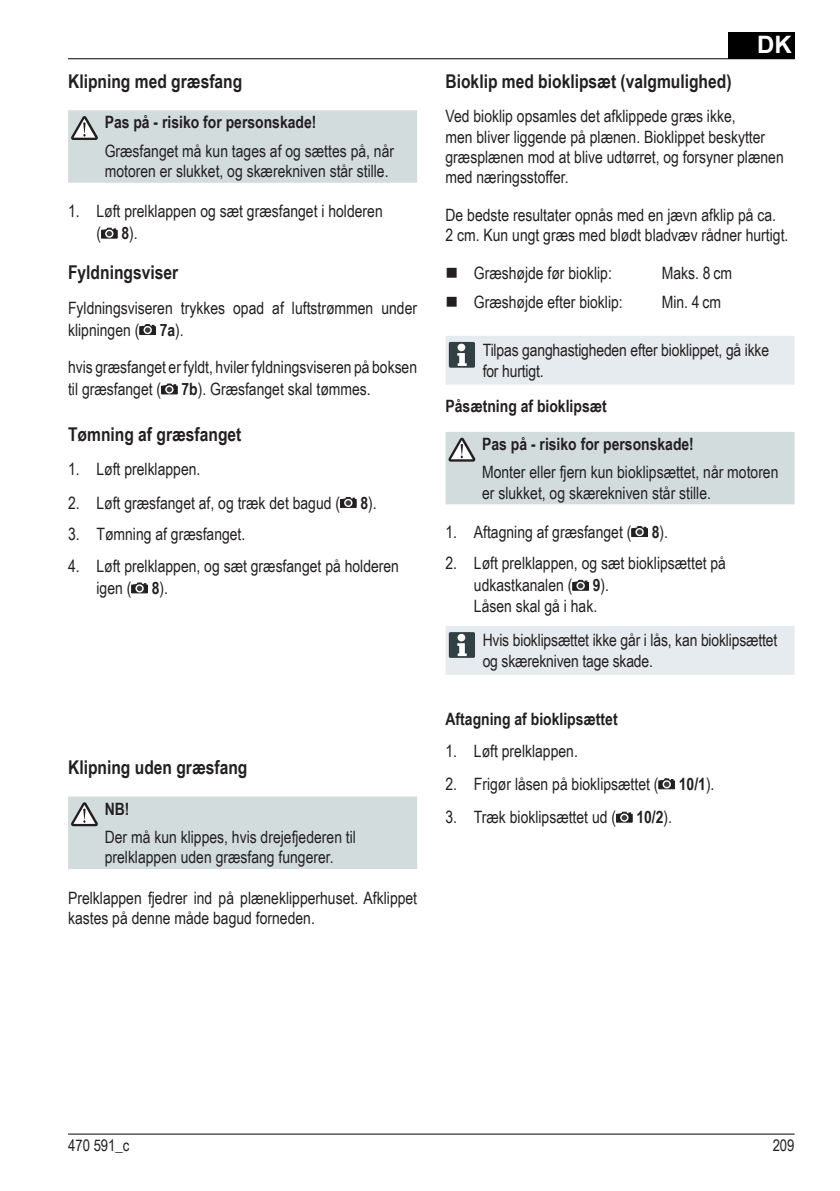
<style>
.page{position:relative;width:840px;height:1191px;background:#fff}
.page>*{position:absolute;margin:0;border:0;box-sizing:border-box;transform-origin:0 0}
.t1{font:700 24px "Arial";color:#fff}
.t2{font:700 19px "Arial Narrow";color:#231f20}
.t3{font:17px/20.4px "Arial Narrow";color:#231f20}
.t4{font:700 17px "Arial Narrow";color:#231f20}
.t5{font:16px "Arial Narrow";color:#231f20}
.s1{font-weight:700}
</style>
<div class="page">
<div style="left:727px;top:32px;width:67px;height:27px;background:#000"></div>
<hr style="left:68px;top:1133px;width:726px;height:1px;background:#000">
<hr style="left:68px;top:58px;width:726px;height:1px;background:#000">
<div style="left:68px;top:110px;width:349px;height:73px;background:#d3dcdd"></div>
<svg style="left:101px;top:228px;width:16px;height:10px"></svg>
<svg style="left:139px;top:324px;width:17px;height:11px"></svg>
<svg style="left:161px;top:383px;width:16px;height:11px"></svg>
<svg style="left:340px;top:497px;width:16px;height:11px"></svg>
<svg style="left:131px;top:582px;width:17px;height:11px"></svg>
<div style="left:68px;top:796px;width:349px;height:73px;background:#d3dcdd"></div>
<div style="left:445px;top:336px;width:349px;height:49px;background:#e6ebef"></div>
<div style="left:457px;top:344px;width:8px;height:7px;background:#fff;border-radius:50%"></div>
<div style="left:445px;top:432px;width:349px;height:72px;background:#d3dcdd"></div>
<svg style="left:631px;top:526px;width:16px;height:11px"></svg>
<svg style="left:572px;top:580px;width:16px;height:10px"></svg>
<div style="left:445px;top:626px;width:349px;height:49px;background:#e6ebef"></div>
<div style="left:457px;top:634px;width:8px;height:7px;background:#fff;border-radius:50%"></div>
<svg style="left:658px;top:778px;width:16px;height:11px"></svg>
<svg style="left:616px;top:811px;width:16px;height:11px"></svg>
<p class="t2" style="left:68px;top:66px;width:176px">Klipning med græsfang</p>
<p class="t4" style="left:105px;top:109px;width:213px">Pas på - risiko for personskade!</p>
<p class="t3" style="left:105px;top:140px;width:291px">Græsfanget må kun tages af og sættes på, når motoren er slukket, og skærekniven står stille.</p>
<p class="t3" style="left:96px;top:200px;width:287px;line-height:22px;text-indent:-28px">1. Løft prelklappen og sæt græsfanget i holderen ( <span class="s1">8</span>).</p>
<p class="t2" style="left:68px;top:258px;width:111px">Fyldningsviser</p>
<p class="t3" style="left:68px;top:296px;width:350px;line-height:22px">Fyldningsviseren trykkes opad af luftstrømmen under klipningen ( <span class="s1">7a</span>).</p>
<p class="t3" style="left:68px;top:355px;width:350px;line-height:22px">hvis græsfanget er fyldt, hviler fyldningsviseren på boksen til græsfanget ( <span class="s1">7b</span>). Græsfanget skal tømmes.</p>
<p class="t2" style="left:68px;top:419px;width:175px">Tømning af græsfanget</p>
<p class="t3" style="left:68px;top:458px;width:134px">1. Løft prelklappen.</p>
<p class="t3" style="left:68px;top:492px;width:310px">2. Løft græsfanget af, og træk det bagud ( <span class="s1">8</span>).</p>
<p class="t3" style="left:68px;top:523px;width:179px">3. Tømning af græsfanget.</p>
<p class="t3" style="left:96px;top:554px;width:304px;line-height:22px;text-indent:-28px">4. Løft prelklappen, og sæt græsfanget på holderen igen ( <span class="s1">8</span>).</p>
<p class="t2" style="left:68px;top:752px;width:181px">Klipning uden græsfang</p>
<p class="t4" style="left:105px;top:795px;width:26px">NB!</p>
<p class="t3" style="left:105px;top:826px;width:253px">Der må kun klippes, hvis drejefjederen til prelklappen uden græsfang fungerer.</p>
<p class="t3" style="left:68px;top:886px;width:350px">Prelklappen fjedrer ind på plæneklipperhuset. Afklippet kastes på denne måde bagud forneden.</p>
<h1 class="t1" style="left:756px;top:29px;width:36px">DK</h1>
<p class="t2" style="left:445px;top:66px;width:287px">Bioklip med bioklipsæt (valgmulighed)</p>
<p class="t3" style="left:445px;top:105px;width:339px">Ved bioklip opsamles det afklippede græs ikke,<br>men bliver liggende på plænen. Bioklippet beskytter græsplænen mod at blive udtørret, og forsyner plænen med næringsstoffer.</p>
<p class="t3" style="left:445px;top:204px;width:344px">De bedste resultater opnås med en jævn afklip på ca.<br>2 cm. Kun ungt græs med blødt bladvæv rådner hurtigt.</p>
<p class="t3" style="left:473px;top:262px;width:139px">Græshøjde før bioklip:</p>
<p class="t3" style="left:661px;top:262px;width:72px">Maks. 8 cm</p>
<p class="t3" style="left:473px;top:291px;width:150px">Græshøjde efter bioklip:</p>
<p class="t3" style="left:661px;top:291px;width:61px">Min. 4 cm</p>
<p class="t3" style="left:482px;top:339px;width:288px">Tilpas ganghastigheden efter bioklippet, gå ikke for hurtigt.</p>
<p class="t4" style="left:445px;top:393px;width:163px">Påsætning af bioklipsæt</p>
<p class="t4" style="left:482px;top:431px;width:213px">Pas på - risiko for personskade!</p>
<p class="t3" style="left:482px;top:461px;width:297px">Monter eller fjern kun bioklipsættet, når motoren er slukket, og skærekniven står stille.</p>
<p class="t3" style="left:445px;top:521px;width:224px">1. Aftagning af græsfanget ( <span class="s1">8</span>).</p>
<p class="t3" style="left:473px;top:552px;width:253px;line-height:22px;text-indent:-28px">2. Løft prelklappen, og sæt bioklipsættet på udkastkanalen ( <span class="s1">9</span>).</p>
<p class="t3" style="left:482px;top:588px;width:296px;line-height:34.6px;text-indent:-9px">Låsen skal gå i hak.<br>Hvis bioklipsættet ikke går i lås, kan bioklipsættet</p>
<p class="t3" style="left:482px;top:650px;width:172px">og skærekniven tage skade.</p>
<p class="t4" style="left:445px;top:706px;width:173px">Aftagning af bioklipsættet</p>
<p class="t3" style="left:445px;top:740px;width:134px">1. Løft prelklappen.</p>
<p class="t3" style="left:445px;top:773px;width:270px">2. Frigør låsen på bioklipsættet ( <span class="s1">10/1</span>).</p>
<p class="t3" style="left:445px;top:806px;width:228px">3. Træk bioklipsættet ud ( <span class="s1">10/2</span>).</p>
<p class="t5" style="left:68px;top:1133px;width:63px">470 591_c</p>
<p class="t5" style="left:772px;top:1133px;width:23px">209</p>
</div>
